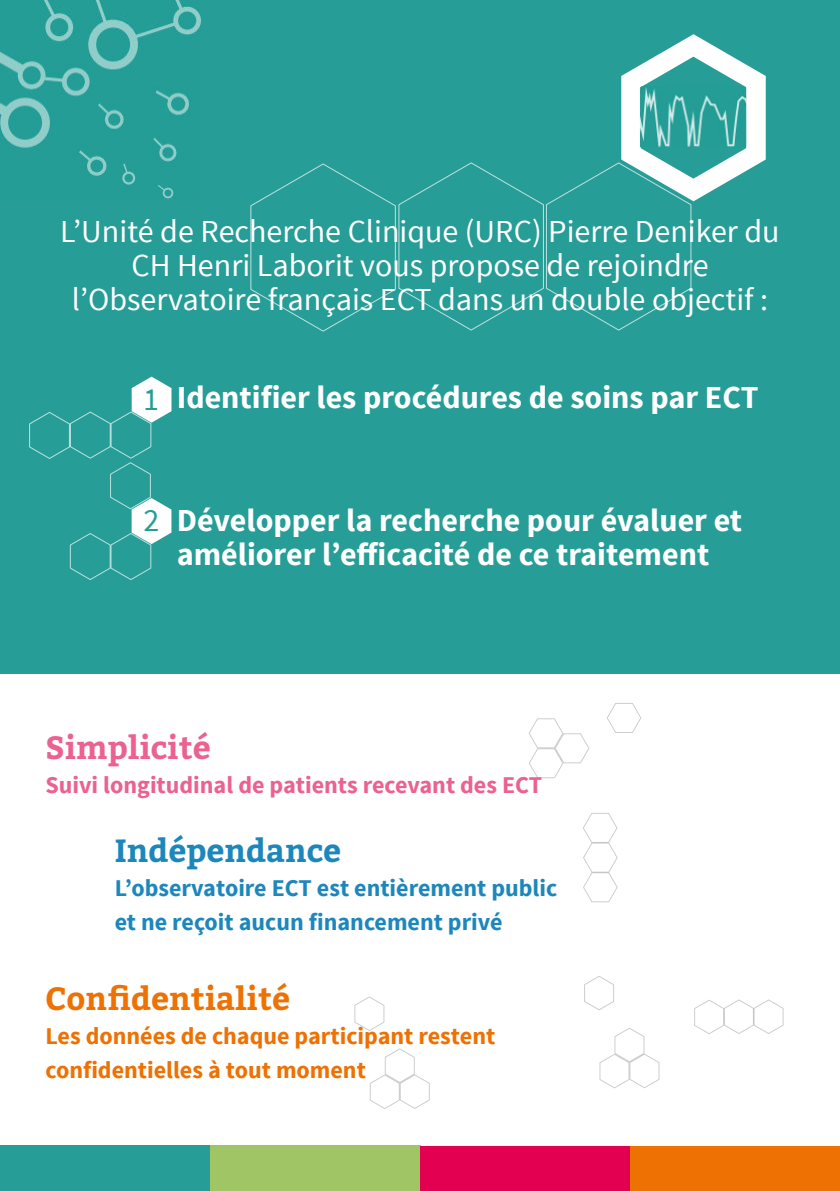
<style>
.page{position:relative;width:840px;height:1191px;background:#fff}
.page>*{position:absolute;margin:0;border:0;box-sizing:border-box;transform-origin:0 0}
.t1{font:32px/34px "Source Sans Pro";color:#fff;text-align:center}
.t2{font:700 32px/34px "Source Sans Pro";color:#fff}
.t3{font:700 32px "Bitter";color:#ed7103}
.t4{font:700 32px "Bitter";color:#1d87bc}
.t5{font:700 32px "Bitter";color:#eb6190}
.t6{font:32px "Source Sans Pro";color:#269d96}
.t7{font:700 24px/34px "Source Sans Pro";color:#1d87bc}
.t8{font:700 24px/34px "Source Sans Pro";color:#ed7103}
.t9{font:700 24px "Source Sans Pro";color:#eb6190}
</style>
<div class="page">
<svg style="left:354px;top:996px;width:30px;height:35px"></svg>
<svg style="left:369px;top:1048px;width:60px;height:61px"></svg>
<svg style="left:694px;top:999px;width:89px;height:35px"></svg>
<svg style="left:584px;top:976px;width:29px;height:34px"></svg>
<svg style="left:599px;top:1027px;width:60px;height:61px"></svg>
<svg style="left:583px;top:813px;width:34px;height:89px"></svg>
<svg style="left:607px;top:703px;width:34px;height:30px"></svg>
<svg style="left:528px;top:718px;width:61px;height:60px"></svg>
<div style="left:0;top:0;width:839px;height:673px;background:#269d96"></div>
<img style="left:0;top:0;width:200px;height:199px">
<svg style="left:29px;top:376px;width:142px;height:204px"></svg>
<div style="left:0;top:1145px;width:210px;height:46px;background:#269d96"></div>
<div style="left:629px;top:1146px;width:210px;height:45px;background:#ed7103"></div>
<div style="left:210px;top:1145px;width:210px;height:46px;background:#a0c564"></div>
<div style="left:420px;top:1146px;width:209px;height:45px;background:#e40051"></div>
<svg style="left:250px;top:34px;width:515px;height:298px"></svg>
<img style="left:638px;top:87px;width:107px;height:60px">
<p class="t1" style="left:60px;top:217px;width:720px">L’Unité de Recherche Clinique (URC) Pierre Deniker du<br>CH Henri Laborit vous propose de rejoindre l’Observatoire français ECT dans un double objectif :</p>
<p class="t6" style="left:143px;top:385px;width:17px">1</p>
<p class="t2" style="left:177px;top:383px;width:583px">Identifier les procédures de soins par ECT</p>
<p class="t6" style="left:143px;top:507px;width:17px">2</p>
<p class="t2" style="left:177px;top:505px;width:566px">Développer la recherche pour évaluer et améliorer l’efficacité de ce traitement</p>
<p class="t5" style="left:45px;top:724px;width:167px">Simplicité</p>
<p class="t9" style="left:45px;top:774px;width:498px">Suivi longitudinal de patients recevant des ECT</p>
<p class="t4" style="left:115px;top:827px;width:227px">Indépendance</p>
<p class="t7" style="left:115px;top:873px;width:443px">L’observatoire ECT est entièrement public et ne reçoit aucun financement privé</p>
<p class="t3" style="left:45px;top:975px;width:246px">Confidentialité</p>
<p class="t8" style="left:45px;top:1021px;width:451px">Les données de chaque participant restent confidentielles à tout moment</p>
</div>
